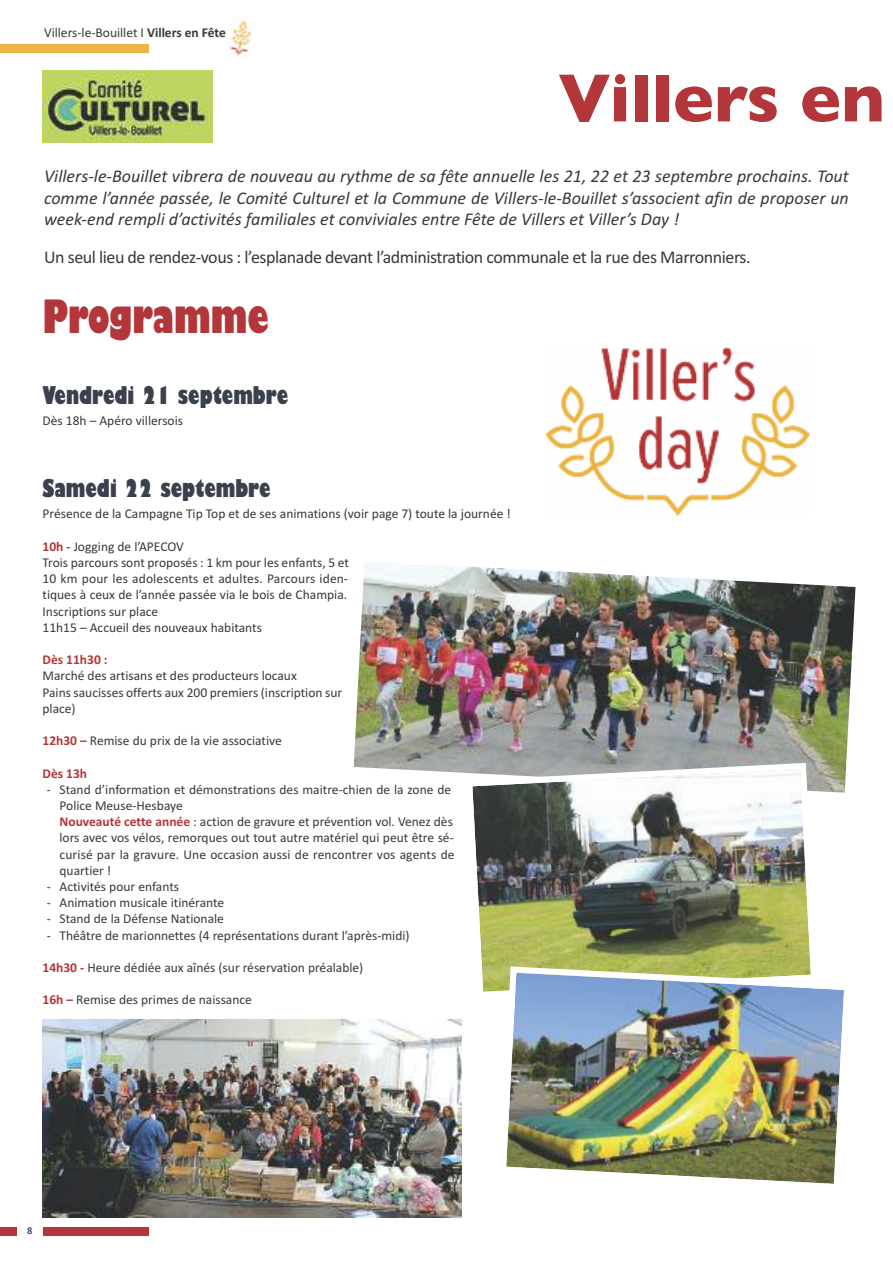
<style>
.page{position:relative;width:893px;height:1263px;background:#fff}
.page>*{position:absolute;margin:0;border:0;box-sizing:border-box;transform-origin:0 0}
.t1{font:700 69px "Gill Sans";color:#b3363a}
.t2{font:800 condensed 45px "Gill Sans";color:#b3363a}
.t3{font:800 condensed 24px "Gill Sans";color:#3a414c}
.t4{font:italic 18px/21.6px "Calibri";color:#39383a;text-align:justify}
.t5{font:18px "Calibri";letter-spacing:-.025em;color:#39383a}
.t6{font:13.5px/16.2px "Calibri";color:#39383a}
.t7{font:700 13.5px "Calibri";color:#b3363a}
.t8{font:700 10.5px "Calibri";color:#384d7a}
.s1{font-weight:700}
.s2{font-weight:700;color:#b3363a}
</style>
<div class="page">
<div style="left:0;top:45px;width:149px;height:8px;background:#ebb644"></div>
<div style="left:0;top:1227px;width:149px;height:8px;background:#b3363a"></div>
<div style="left:17px;top:1220px;width:26px;height:22px;background:#fff"></div>
<img style="left:229px;top:21px;width:22px;height:35px">
<img style="left:354px;top:562px;width:501px;height:231px">
<img style="left:463px;top:760px;width:357px;height:232px">
<img style="left:43px;top:70px;width:170px;height:73px">
<img style="left:43px;top:1019px;width:419px;height:198px">
<img style="left:545px;top:347px;width:265px;height:168px">
<img style="left:497px;top:963px;width:347px;height:221px">
<p class="t6" style="left:44px;top:24px;width:183px">Villers-le-Bouillet I <span class="s1">Villers en Fête</span></p>
<h1 class="t1" style="left:558px;top:57px;width:328px">Villers en</h1>
<p class="t4" style="left:44px;top:165px;width:806px">Villers-le-Bouillet vibrera de nouveau au rythme de sa fête annuelle les 21, 22 et 23 septembre prochains. Tout comme l’année passée, le Comité Culturel et la Commune de Villers-le-Bouillet s’associent afin de proposer un week-end rempli d’activités familiales et conviviales entre Fête de Villers et Viller’s Day !</p>
<h3 class="t5" style="left:44px;top:247px;width:708px">Un seul lieu de rendez-vous : l’esplanade devant l’administration communale et la rue des Marronniers.</h3>
<h2 class="t2" style="left:43px;top:300px;width:228px">Programme</h2>
<h3 class="t3" style="left:43px;top:386px;width:247px">Vendredi 21 septembre</h3>
<p class="t6" style="left:43px;top:412px;width:142px">Dès 18h – Apéro villersois</p>
<h3 class="t3" style="left:43px;top:479px;width:230px">Samedi 22 septembre</h3>
<p class="t6" style="left:43px;top:506px;width:470px">Présence de la Campagne Tip Top et de ses animations (voir page 7) toute la journée !</p>
<p class="t6" style="left:43px;top:538px;width:308px"><span class="s2">10h -</span> Jogging de l’APECOV<br>Trois parcours sont proposés : 1 km pour les enfants, 5 et 10 km pour les adolescents et adultes. Parcours iden&shy;tiques à ceux de l’année passée via le bois de Champia.<br>Inscriptions sur place<br>11h15 – Accueil des nouveaux habitants</p>
<p class="t7" style="left:43px;top:652px;width:67px">Dès 11h30 :</p>
<p class="t6" style="left:43px;top:668px;width:301px">Marché des artisans et des producteurs locaux<br>Pains saucisses offerts aux 200 premiers (inscription sur place)</p>
<p class="t6" style="left:43px;top:732px;width:241px"><span class="s2">12h30 –</span> Remise du prix de la vie associative</p>
<p class="t7" style="left:43px;top:765px;width:46px">Dès 13h</p>
<p class="t6" style="left:60px;top:781px;width:397px;text-indent:-13px">- Stand d’information et démonstrations des maitre-chien de la zone de Police Meuse-Hesbaye<br><span class="s2">Nouveauté cette année</span> : action de gravure et prévention vol. Venez dès lors avec vos vélos, remorques out tout autre matériel qui peut être sé&shy;curisé par la gravure. Une occasion aussi de rencontrer vos agents de quartier !</p>
<p class="t6" style="left:47px;top:878px;width:134px">- Activités pour enfants</p>
<p class="t6" style="left:47px;top:894px;width:179px">- Animation musicale itinérante</p>
<p class="t6" style="left:47px;top:911px;width:179px">- Stand de la Défense Nationale</p>
<p class="t6" style="left:47px;top:927px;width:364px">- Théâtre de marionnettes (4 représentations durant l’après-midi)</p>
<p class="t6" style="left:43px;top:959px;width:322px"><span class="s2">14h30 -</span> Heure dédiée aux aînés (sur réservation préalable)</p>
<p class="t6" style="left:43px;top:992px;width:211px"><span class="s2">16h –</span> Remise des primes de naissance</p>
<p class="t8" style="left:27px;top:1224px;width:7px">8</p>
</div>
